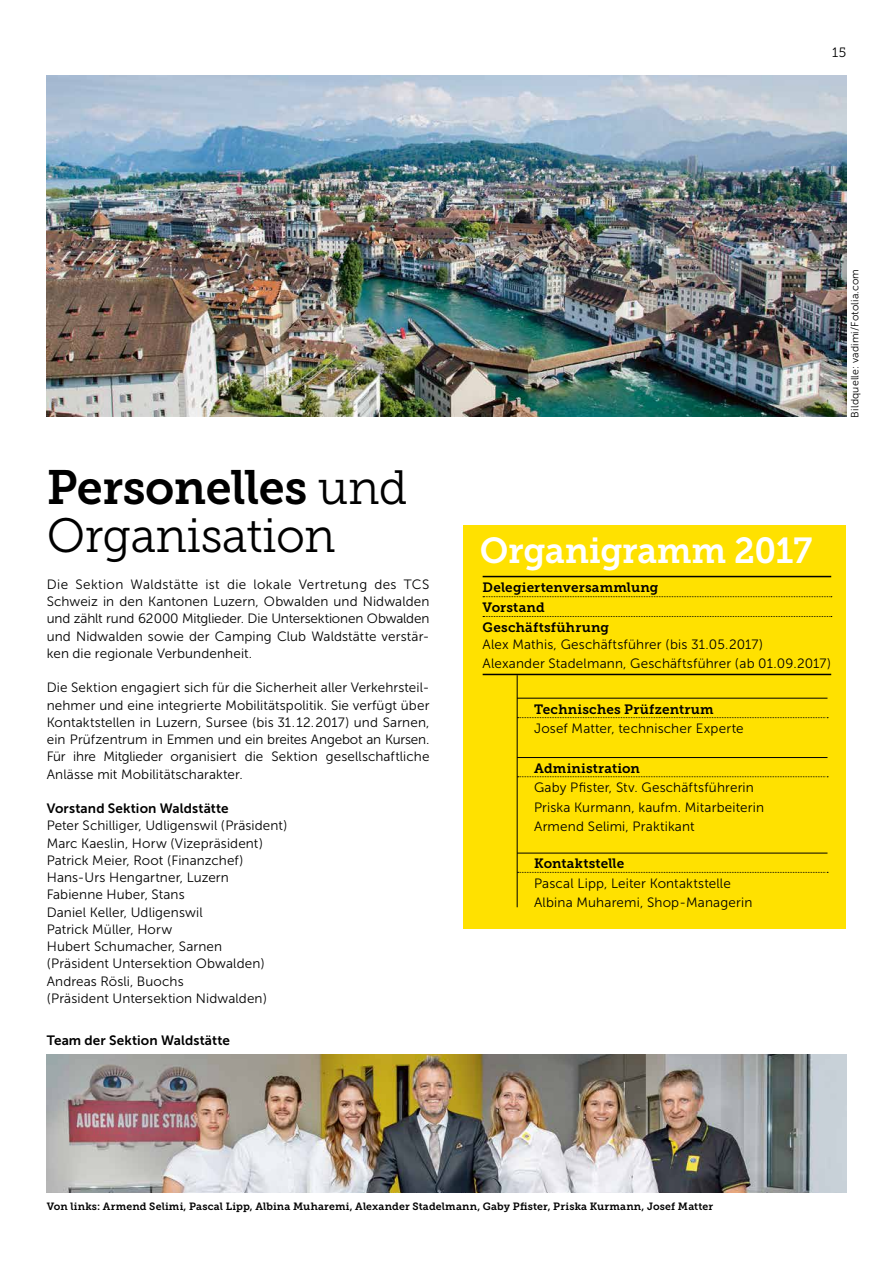
<style>
.page{position:relative;width:893px;height:1263px;background:#fff}
.page>*{position:absolute;margin:0;border:0;box-sizing:border-box;transform-origin:0 0}
.t1{font:48px "Museo Slab 700";letter-spacing:-.01em;color:#000}
.t2{font:48px "Museo Slab 300";letter-spacing:-.01em;color:#000}
.t3{font:36px "Museo Slab 700";letter-spacing:-.01em;color:#fff}
.t4{font:13.5px/17.2px "Museo Sans 300";letter-spacing:.01em;color:#000}
.t5{font:13.5px/19.8px "Museo Slab 700";letter-spacing:.015em;color:#000}
.t6{font:13.5px "Museo Sans 700";letter-spacing:.01em;color:#000}
.t7{font:13.5px "Museo Slab 300";color:#000}
.t8{font:10.5px "Museo Slab 700";letter-spacing:.015em;color:#000}
.t9{font:10.5px "Museo Sans 300";letter-spacing:.015em;color:#000}
.s1{font-family:"Museo Slab 300"}
</style>
<div class="page">
<img style="left:47px;top:76px;width:799px;height:340px">
<img style="left:47px;top:1055px;width:799px;height:138px">
<div style="left:463px;top:525px;width:383px;height:403px;background:#ffe100"></div>
<hr style="left:483px;top:576px;width:348px;height:1px;background:#000">
<svg style="left:483px;top:596px;width:349px;height:1px"></svg>
<svg style="left:483px;top:616px;width:349px;height:1px"></svg>
<hr style="left:483px;top:674px;width:348px;height:1px;background:#000">
<hr style="left:517px;top:698px;width:310px;height:1px;background:#000">
<svg style="left:518px;top:717px;width:310px;height:1px"></svg>
<hr style="left:517px;top:757px;width:310px;height:1px;background:#000">
<svg style="left:518px;top:776px;width:310px;height:1px"></svg>
<hr style="left:517px;top:853px;width:310px;height:1px;background:#000">
<svg style="left:518px;top:872px;width:310px;height:1px"></svg>
<hr style="left:517px;top:675px;width:1px;height:232px;background:#000">
<p class="t7" style="left:832px;top:45px;width:16px">15</p>
<h1 class="t1" style="left:47px;top:460px;width:362px">Personelles <span class="s1">und</span></h1>
<h1 class="t2" style="left:47px;top:509px;width:290px">Organisation</h1>
<p class="t4" style="left:47px;top:576px;width:384px;text-align:justify">Die Sektion Waldstätte ist die lokale Vertretung des TCS Schweiz in den Kantonen Luzern, Obwalden und Nidwalden und zählt rund 62000 Mitglieder. Die Untersektionen Obwalden und Nidwalden sowie der Camping Club Waldstätte verstär&shy;ken die regionale Verbundenheit.</p>
<p class="t4" style="left:47px;top:679px;width:384px;text-align:justify">Die Sektion engagiert sich für die Sicherheit aller Verkehrsteil&shy;nehmer und eine integrierte Mobilitätspolitik. Sie verfügt über Kontaktstellen in Luzern, Sursee (bis 31. 12.2017) und Sarnen, ein Prüfzentrum in Emmen und ein breites Angebot an Kursen.<br>Für ihre Mitglieder organisiert die Sektion gesellschaftliche Anlässe mit Mobilitätscharakter.</p>
<p class="t6" style="left:47px;top:801px;width:183px">Vorstand Sektion Waldstätte</p>
<p class="t4" style="left:47px;top:817px;width:242px">Peter Schilliger, Udligenswil (Präsident)<br>Marc Kaeslin, Horw (Vizepräsident)<br>Patrick Meier, Root (Finanzchef)<br>Hans-Urs Hengartner, Luzern<br>Fabienne Huber, Stans<br>Daniel Keller, Udligenswil<br>Patrick Müller, Horw<br>Hubert Schumacher, Sarnen (Präsident Untersektion Obwalden)<br>Andreas Rösli, Buochs<br>(Präsident Untersektion Nidwalden)</p>
<p class="t6" style="left:47px;top:1032px;width:185px">Team der Sektion Waldstätte</p>
<p class="t9" style="left:849px;top:418px;width:150px;rotate:-90deg">Bildquelle: vadimi/Fotolia.com</p>
<h2 class="t3" style="left:480px;top:530px;width:334px">Organigramm 2017</h2>
<p class="t5" style="left:483px;top:578px;width:177px">Delegiertenversammlung<br>Vorstand<br>Geschäftsführung</p>
<p class="t4" style="left:483px;top:635px;width:350px;line-height:18.8px">Alex Mathis, Geschäftsführer (bis 31.05.2017)<br>Alexander Stadelmann, Geschäftsführer (ab 01.09.2017)</p>
<p class="t5" style="left:534px;top:699px;width:181px">Technisches Prüfzentrum</p>
<p class="t4" style="left:534px;top:720px;width:211px">Josef Matter, technischer Experte</p>
<p class="t5" style="left:534px;top:758px;width:107px">Administration</p>
<p class="t4" style="left:534px;top:778px;width:231px;line-height:19.5px">Gaby Pfister, Stv. Geschäftsführerin<br>Priska Kurmann, kaufm. Mitarbeiterin<br>Armend Selimi, Praktikant</p>
<p class="t5" style="left:534px;top:854px;width:92px">Kontaktstelle</p>
<p class="t4" style="left:534px;top:873px;width:220px;line-height:19.5px">Pascal Lipp, Leiter Kontaktstelle<br>Albina Muharemi, Shop-Managerin</p>
<p class="t8" style="left:47px;top:1201px;width:668px">Von links: Armend Selimi, Pascal Lipp, Albina Muharemi, Alexander Stadelmann, Gaby Pfister, Priska Kurmann, Josef Matter</p>
</div>
